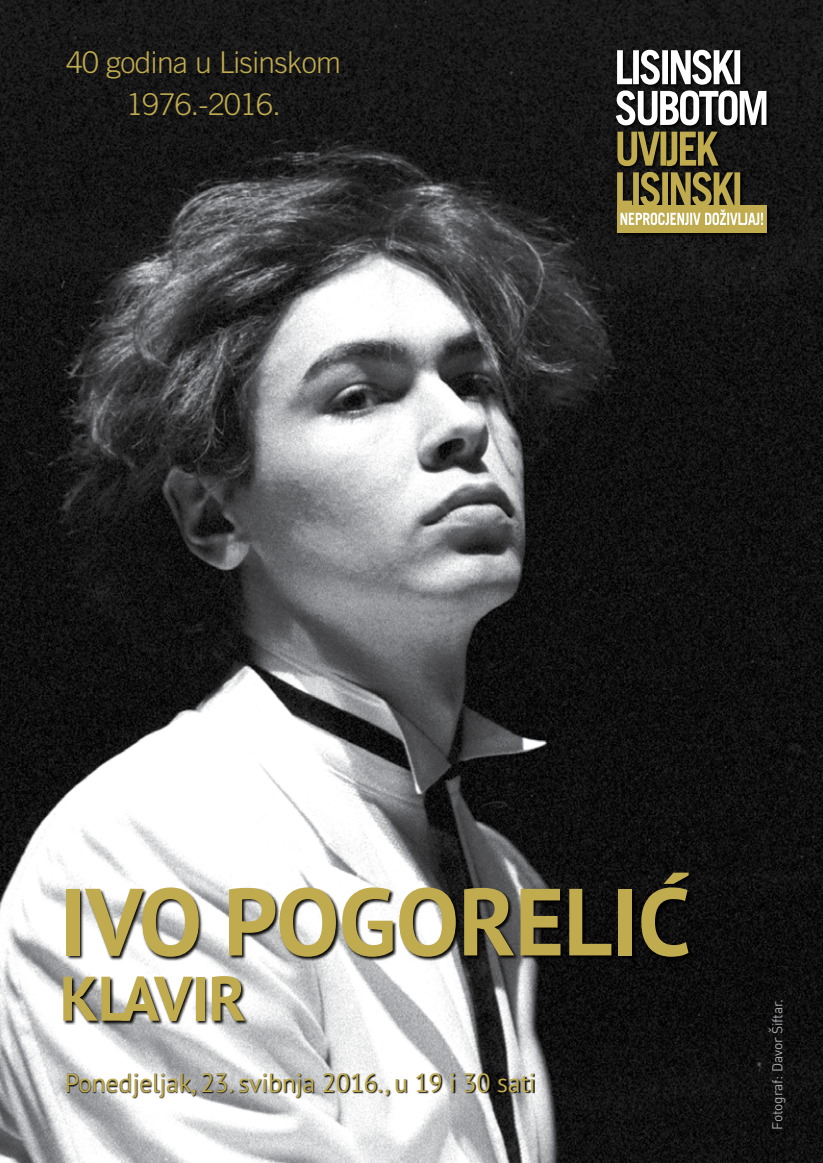
<style>
.page{position:relative;width:823px;height:1163px;background:#fff}
.page>*{position:absolute;margin:0;border:0;box-sizing:border-box;transform-origin:0 0}
.t1{font:700 95px "PT Sans";letter-spacing:-.01em;color:#c0ab4e}
.t2{font:700 62.8px "PT Sans";letter-spacing:-.015em;color:#c0ab4e}
.t3{font:300 30px/41.6px "Trade Gothic";letter-spacing:-.02em;color:#c0ab4e;text-align:center}
.t4{font:26px "PT Sans";letter-spacing:-.01em;color:#c0ab4e}
.t5{font:14px "DIN";letter-spacing:-.01em;color:#a7a9ac}
</style>
<div class="page">
<img style="left:0;top:0;width:822px;height:1162px">
<svg style="left:614px;top:49px;width:156px;height:188px;background:#191815"></svg>
<div style="left:616px;top:205px;width:150px;height:27px;background:#c0ab4e"></div>
<svg style="left:617px;top:132px;width:101px;height:34px;background:#726632"></svg>
<svg style="left:615px;top:50px;width:151px;height:75px"></svg>
<svg style="left:616px;top:172px;width:146px;height:53px"></svg>
<div style="left:63px;top:872px;width:629px;height:153px;background:#000;opacity:.95"></div>
<div style="left:67px;top:1073px;width:468px;height:25px;background:#000;opacity:.95"></div>
<p class="t3" style="left:66px;top:42px;width:276px">40 godina u Lisinskom<br>1976.-2016.</p>
<h1 class="t1" style="left:60px;top:858px;width:632px">IVO POGORELIĆ</h1>
<h2 class="t2" style="left:60px;top:956px;width:188px">KLAVIR</h2>
<p class="t4" style="left:65px;top:1065px;width:472px">Ponedjeljak, 23. svibnja 2016., u 19 i 30 sati</p>
<p class="t5" style="left:767px;top:1129px;width:132px;rotate:-90deg">Fotograf: Davor Šiftar.</p>
</div>
